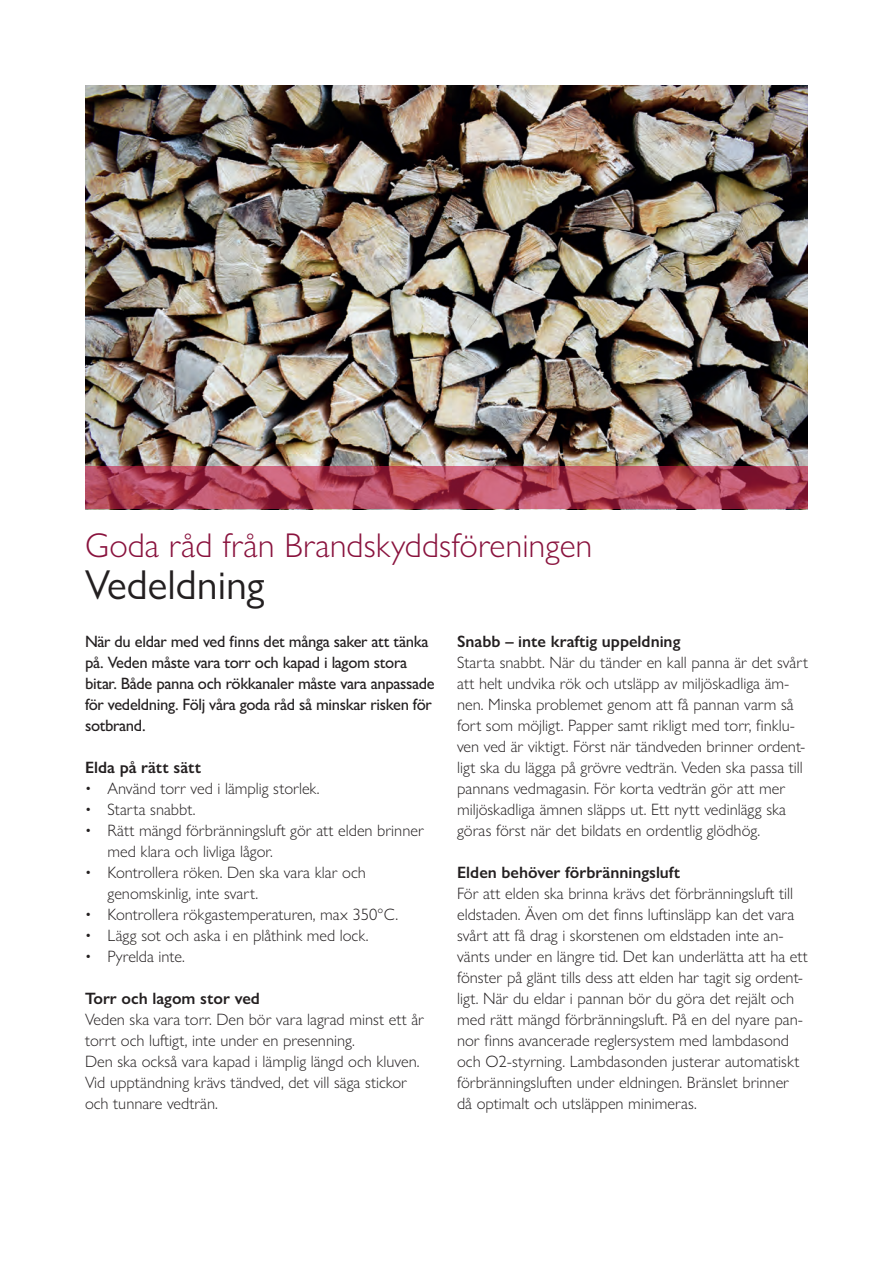
<style>
.page{position:relative;width:893px;height:1263px;background:#fff}
.page>*{position:absolute;margin:0;border:0;box-sizing:border-box;transform-origin:0 0}
.t1{font:42px "Gill Sans Nova";color:#231f20}
.t2{font:300 34.5px "Gill Sans Nova";color:#89123d}
.t3{font:300 16.5px/21px "Gill Sans Nova";color:#231f20}
.t4{font:500 16.5px/21px "Gill Sans Nova";letter-spacing:-.02em;color:#231f20}
.t5{font:600 16.5px "Gill Sans Nova";color:#231f20}
</style>
<div class="page">
<img style="left:85px;top:85px;width:723px;height:381px">
<svg style="left:85px;top:466px;width:723px;height:43px"></svg>
<h2 class="t2" style="left:85px;top:524px;width:509px">Goda råd från Brandskyddsföreningen</h2>
<h1 class="t1" style="left:85px;top:559px;width:181px">Vedeldning</h1>
<p class="t4" style="left:85px;top:630px;width:351px">När du eldar med ved finns det många saker att tänka på. Veden måste vara torr och kapad i lagom stora bitar. Både panna och rökkanaler måste vara anpassade för vedeldning. Följ våra goda råd så minskar risken för sotbrand.</p>
<p class="t5" style="left:85px;top:757px;width:118px">Elda på rätt sätt</p>
<p class="t3" style="left:85px;top:777px;width:236px">• Använd torr ved i lämplig storlek.</p>
<p class="t3" style="left:85px;top:798px;width:112px">• Starta snabbt.</p>
<p class="t3" style="left:108px;top:819px;width:318px;text-indent:-23px">• Rätt mängd förbränningsluft gör att elden brinner med klara och livliga lågor.</p>
<p class="t3" style="left:108px;top:861px;width:260px;text-indent:-23px">• Kontrollera röken. Den ska vara klar och genomskinlig, inte svart.</p>
<p class="t3" style="left:85px;top:903px;width:315px">• Kontrollera rökgastemperaturen, max 350°C.</p>
<p class="t3" style="left:85px;top:924px;width:285px">• Lägg sot och aska i en plåthink med lock.</p>
<p class="t3" style="left:85px;top:945px;width:101px">• Pyrelda inte.</p>
<p class="t5" style="left:85px;top:988px;width:176px">Torr och lagom stor ved</p>
<p class="t3" style="left:85px;top:1008px;width:341px">Veden ska vara torr. Den bör vara lagrad minst ett år torrt och luftigt, inte under en presenning.<br>Den ska också vara kapad i lämplig längd och kluven.<br>Vid upptändning krävs tändved, det vill säga stickor och tunnare vedträn.</p>
<p class="t5" style="left:457px;top:631px;width:225px">Snabb – inte kraftig uppeldning</p>
<p class="t3" style="left:457px;top:651px;width:352px">Starta snabbt. När du tänder en kall panna är det svårt att helt undvika rök och utsläpp av miljöskadliga äm&shy;nen. Minska problemet genom att få pannan varm så fort som möjligt. Papper samt rikligt med torr, finklu&shy;ven ved är viktigt. Först när tändveden brinner ordent&shy;ligt ska du lägga på grövre vedträn. Veden ska passa till pannans vedmagasin. För korta vedträn gör att mer miljöskadliga ämnen släpps ut. Ett nytt vedinlägg ska göras först när det bildats en ordentlig glödhög.</p>
<p class="t5" style="left:457px;top:862px;width:224px">Elden behöver förbränningsluft</p>
<p class="t3" style="left:457px;top:882px;width:352px">För att elden ska brinna krävs det förbränningsluft till eldstaden. Även om det finns luftinsläpp kan det vara svårt att få drag i skorstenen om eldstaden inte an&shy;vänts under en längre tid. Det kan underlätta att ha ett fönster på glänt tills dess att elden har tagit sig ordent&shy;ligt. När du eldar i pannan bör du göra det rejält och med rätt mängd förbränningsluft. På en del nyare pan&shy;nor finns avancerade reglersystem med lambdasond och O2-styrning. Lambdasonden justerar automatiskt förbränningsluften under eldningen. Bränslet brinner då optimalt och utsläppen minimeras.</p>
</div>
